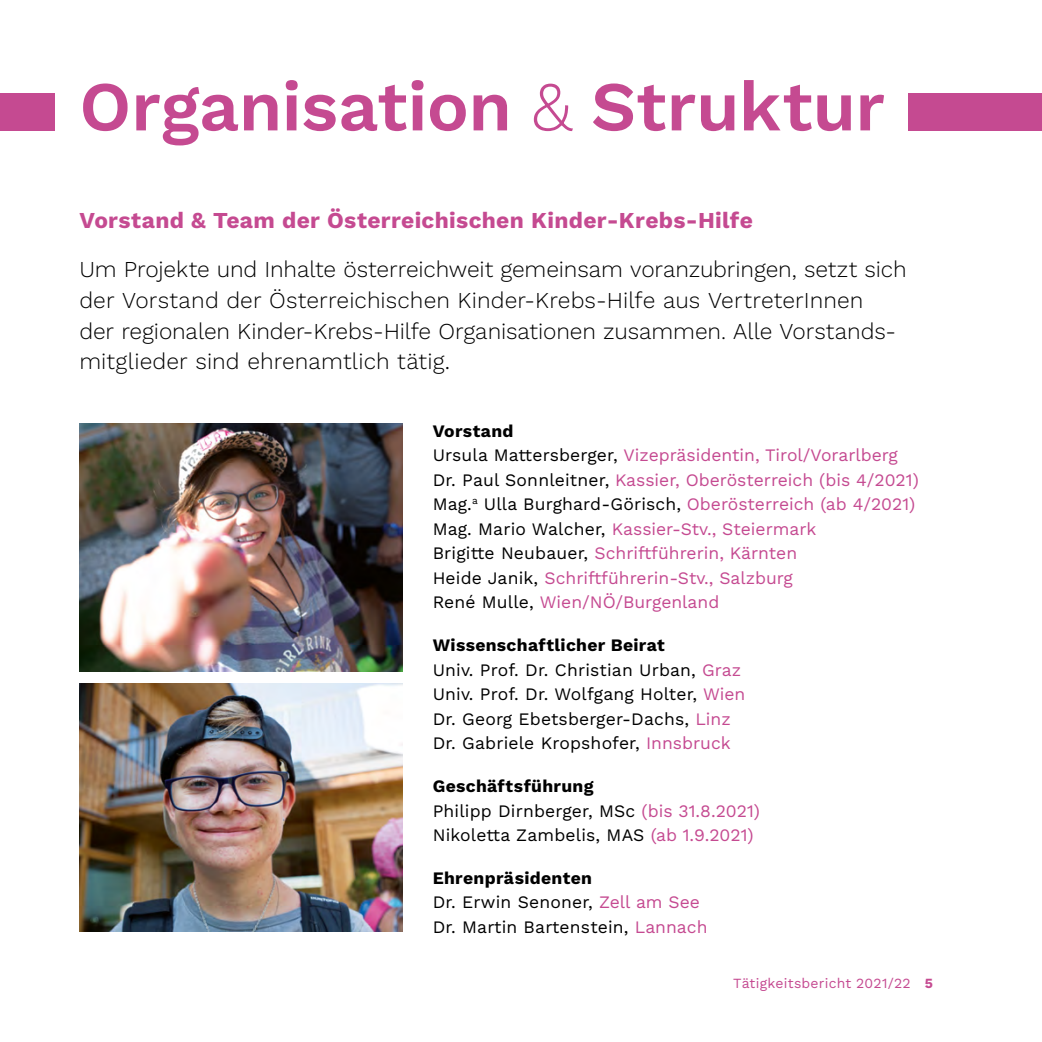
<style>
.page{position:relative;width:1042px;height:1042px;background:#fff}
.page>*{position:absolute;margin:0;border:0;box-sizing:border-box;transform-origin:0 0}
.t1{font:600 70px "Work Sans";color:#c54a91}
.t2{font:300 22.75px/30.6px "Work Sans";color:#000}
.t3{font:700 22.75px "Work Sans";letter-spacing:.015em;color:#c54a91}
.Fließtext_WorkSans{font:17.5px "Work Sans";letter-spacing:.01em;color:#000}
.Fließtext_WorkSans-2{font:17.5px "Work Sans";color:#c54a91}
.t4{font:700 17.5px "Work Sans";letter-spacing:.02em;color:#000}
.t5{font:14px "Work Sans";letter-spacing:.015em;color:#c54a91}
.s1{font-weight:300}
.s2{font-weight:400;font-size:17.5px}
.s3{color:#000}
.s4{color:#c54a91}
.s5{font-weight:700}
</style>
<div class="page">
<img style="left:79px;top:423px;width:324px;height:248px">
<img style="left:79px;top:683px;width:324px;height:248px">
<div style="left:908px;top:93px;width:134px;height:37px;background:#c54a91"></div>
<div style="left:0;top:93px;width:55px;height:37px;background:#c54a91"></div>
<h1 class="t1" style="left:79px;top:53px;width:807px">Organisation <span class="s1">&amp;</span> Struktur</h1>
<h2 class="t3" style="left:79px;top:203px;width:675px">Vorstand &amp; Team der Österreichischen Kinder-Krebs-Hilfe</h2>
<p class="t2" style="left:79px;top:253px;width:829px">Um Projekte und Inhalte österreichweit gemeinsam voranzubringen, setzt sich der Vorstand der Österreichischen Kinder-Krebs-Hilfe aus VertreterInnen<br>der regionalen Kinder-Krebs-Hilfe Organisationen zusammen. Alle Vorstands&shy;mitglieder sind ehrenamtlich tätig<span class="s2">.</span></p>
<h3 class="t4" style="left:433px;top:417px;width:82px">Vorstand</h3>
<p class="Fließtext_WorkSans-2" style="left:433px;top:442px;width:467px"><span class="s3">Ursula Mattersberger,</span> Vizepräsidentin, Tirol/Vorarlberg</p>
<p class="Fließtext_WorkSans-2" style="left:433px;top:466px;width:487px"><span class="s3">Dr. Paul Sonnleitner,</span> Kassier, Oberösterreich (bis 4/2021)</p>
<p class="Fließtext_WorkSans" style="left:433px;top:491px;width:484px">Mag.<sup>a</sup> Ulla Burghard-Görisch, <span class="s4">Oberösterreich (ab 4/2021)</span></p>
<p class="Fließtext_WorkSans-2" style="left:433px;top:515px;width:385px"><span class="s3">Mag. Mario Walcher,</span> Kassier-Stv., Steiermark</p>
<p class="Fließtext_WorkSans-2" style="left:433px;top:540px;width:366px"><span class="s3">Brigitte Neubauer,</span> Schriftführerin, Kärnten</p>
<p class="Fließtext_WorkSans-2" style="left:433px;top:564px;width:362px"><span class="s3">Heide Janik,</span> Schriftführerin-Stv., Salzburg</p>
<p class="Fließtext_WorkSans-2" style="left:433px;top:589px;width:288px"><span class="s3">René Mulle,</span> Wien/NÖ/Burgenland</p>
<h3 class="t4" style="left:433px;top:632px;width:234px">Wissenschaftlicher Beirat</h3>
<p class="Fließtext_WorkSans" style="left:433px;top:656px;width:310px">Univ. Prof. Dr. Christian Urban, <span class="s4">Graz</span></p>
<p class="Fließtext_WorkSans" style="left:433px;top:681px;width:314px">Univ. Prof. Dr. Wolfgang Holter, <span class="s4">Wien</span></p>
<p class="Fließtext_WorkSans" style="left:433px;top:705px;width:300px">Dr. Georg Ebetsberger-Dachs, <span class="s4">Linz</span></p>
<p class="Fließtext_WorkSans" style="left:433px;top:730px;width:300px">Dr. Gabriele Kropshofer, <span class="s4">Innsbruck</span></p>
<h3 class="t4" style="left:433px;top:773px;width:162px">Geschäftsführung</h3>
<p class="Fließtext_WorkSans" style="left:433px;top:797px;width:329px">Philipp Dirnberger, MSc <span class="s4">(bis 31.8.2021)</span></p>
<p class="Fließtext_WorkSans" style="left:433px;top:822px;width:322px">Nikoletta Zambelis, MAS <span class="s4">(ab 1.9.2021)</span></p>
<h3 class="t4" style="left:433px;top:865px;width:161px">Ehrenpräsidenten</h3>
<p class="Fließtext_WorkSans" style="left:433px;top:889px;width:269px">Dr. Erwin Senoner, <span class="s4">Zell am See</span></p>
<p class="Fließtext_WorkSans" style="left:433px;top:914px;width:276px">Dr. Martin Bartenstein, <span class="s4">Lannach</span></p>
<p class="t5" style="left:733px;top:972px;width:201px">Tätigkeitsbericht 2021/22 <span class="s5">5</span></p>
</div>
